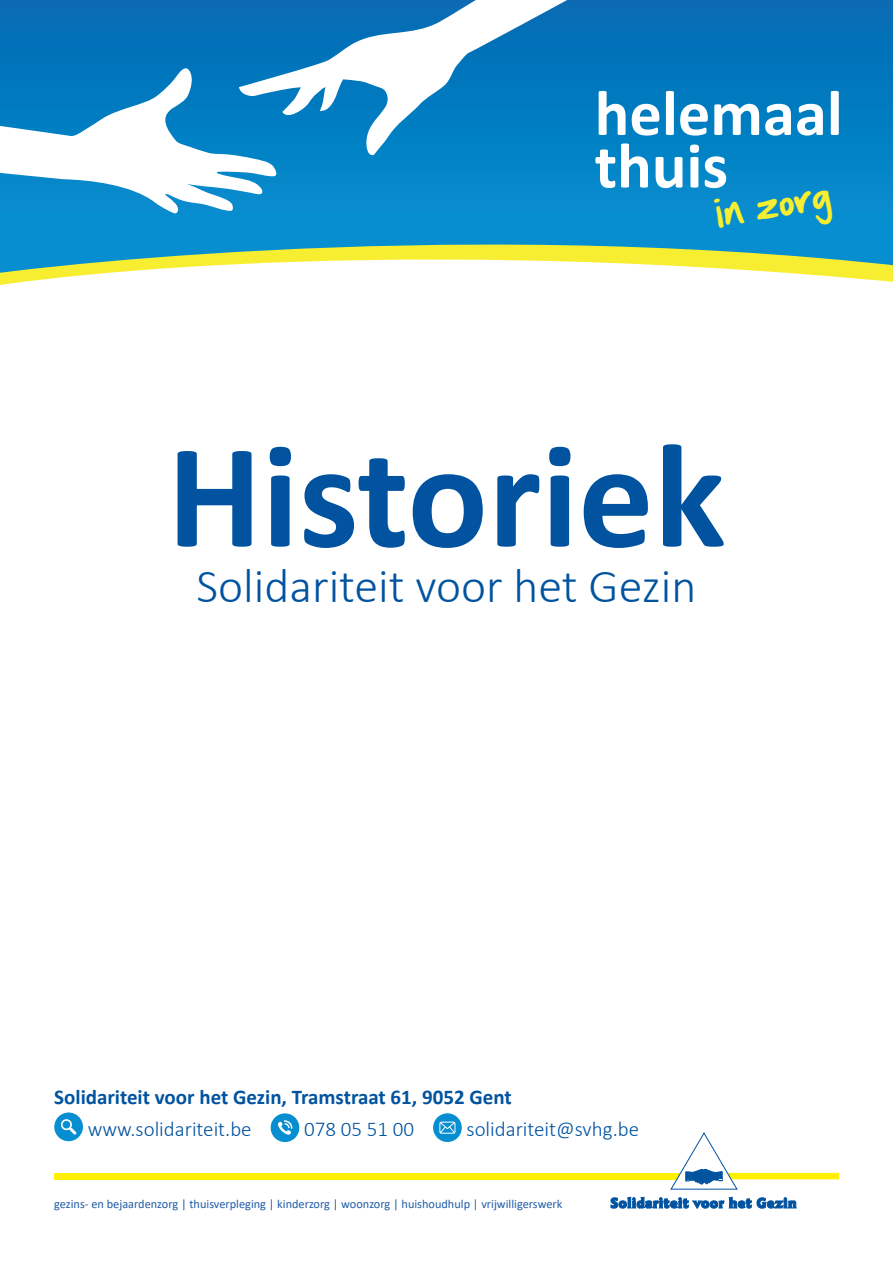
<style>
.page{position:relative;width:893px;height:1263px;background:#fff}
.page>*{position:absolute;margin:0;border:0;box-sizing:border-box;transform-origin:0 0}
.t1{font:700 150px "Calibri";color:#0153a0}
.t2{font:300 48px "Calibri";color:#0153a0}
.t3{font:37.65px "Hand Of Sean";color:#f7ee32}
.t4{font:300 21px "Calibri";color:#0153a0}
.t5{font:700 21px "Calibri";color:#0153a0}
.t6{font:12.3px "Calibri";color:#215da7}
</style>
<div class="page">
<div style="left:54px;top:1173px;width:631px;height:6px;background:#fff101"></div>
<svg style="left:611px;top:1197px;width:140px;height:11px"></svg>
<svg style="left:757px;top:1197px;width:39px;height:11px"></svg>
<svg style="left:670px;top:1132px;width:169px;height:58px"></svg>
<svg style="left:0;top:0;width:893px;height:213px;background:#047bc0"></svg>
<svg style="left:0;top:213px;width:893px;height:72px;fill:#068ed0"></svg>
<svg style="left:0;top:63px;width:279px;height:153px"></svg>
<svg style="left:239px;top:0;width:388px;height:157px;fill:#007cc1"></svg>
<svg style="left:595px;top:143px;width:131px;height:45px"></svg>
<svg style="left:599px;top:91px;width:240px;height:45px"></svg>
<div style="left:54px;top:1112px;width:29px;height:29px;background:#068ed0;border-radius:50%"></div>
<svg style="left:61px;top:1119px;width:15px;height:16px"></svg>
<div style="left:271px;top:1113px;width:28px;height:29px;background:#068ed0;border-radius:50%"></div>
<svg style="left:278px;top:1120px;width:15px;height:15px"></svg>
<div style="left:433px;top:1113px;width:29px;height:29px;background:#068ed0;border-radius:50%"></div>
<svg style="left:439px;top:1121px;width:16px;height:13px"></svg>
<h3 class="t3" style="left:709px;top:178px;width:118px;rotate:-10deg">in zorg</h3>
<h1 class="t1" style="left:167px;top:390px;width:560px">Historiek</h1>
<h2 class="t2" style="left:197px;top:556px;width:501px">Solidariteit voor het Gezin</h2>
<h3 class="t5" style="left:54px;top:1082px;width:459px">Solidariteit voor het Gezin, Tramstraat 61, 9052 Gent</h3>
<h3 class="t4" style="left:88px;top:1116px;width:165px">www.solidariteit.be</h3>
<h3 class="t4" style="left:304px;top:1116px;width:112px">078 05 51 00</h3>
<h3 class="t4" style="left:466px;top:1116px;width:174px">solidariteit@svhg.be</h3>
<p class="t6" style="left:54px;top:1195px;width:510px">gezins- en bejaardenzorg | thuisverpleging | kinderzorg | woonzorg | huishoudhulp | vrijwilligerswerk</p>
</div>
